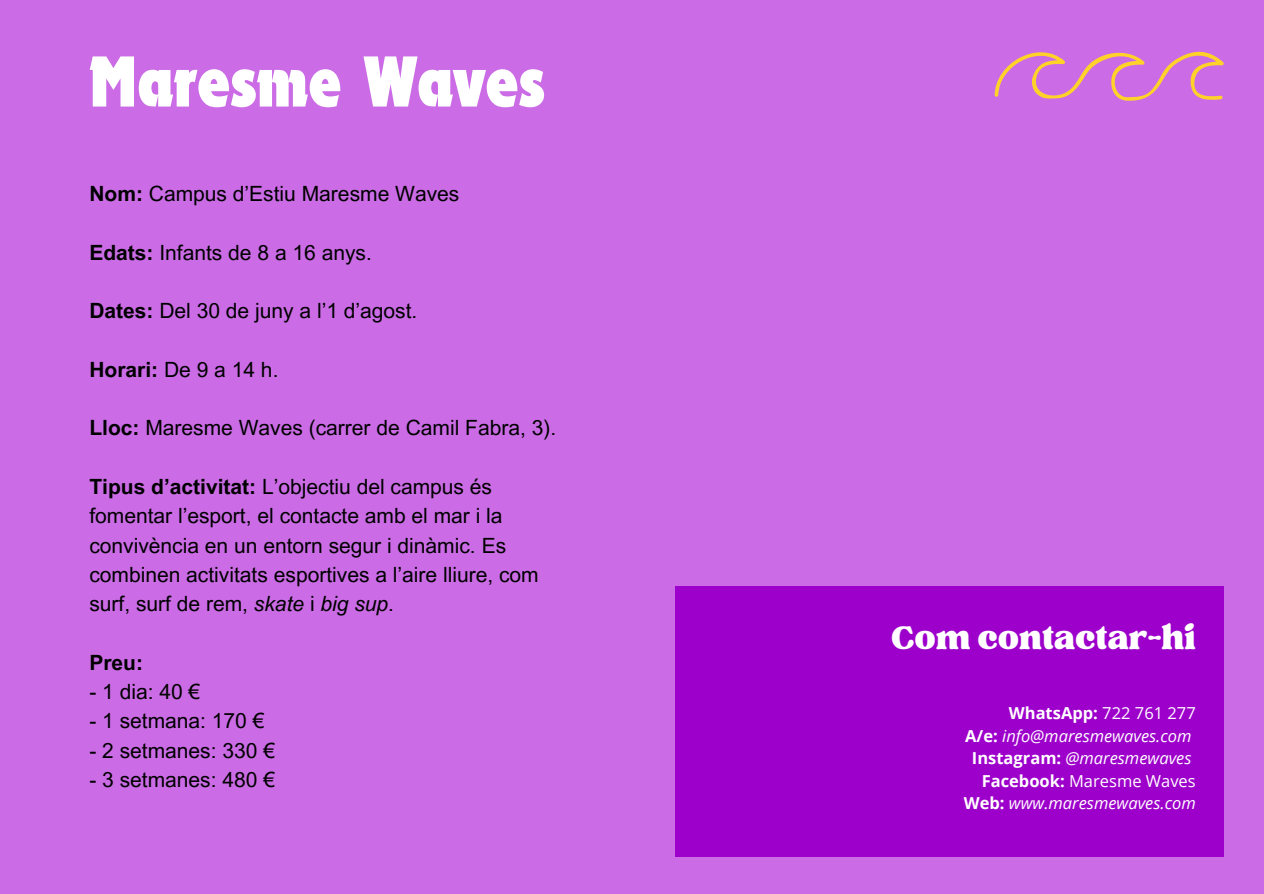
<style>
.page{position:relative;width:1264px;height:894px;background:#fff}
.page>*{position:absolute;margin:0;border:0;box-sizing:border-box;transform-origin:0 0}
.t1{font:700 condensed 75px "Dynamo Com";color:#fff}
.t2{font:45px "TAN Tangkiwood Display";color:#fff}
.t3{font:21px/29.2px "Arial MT Pro";color:#000}
.t4{font:700 21px "Arial MT Pro";color:#000}
.t5{font:italic 16.5px/22.5px "Open Sans";color:#fff;text-align:right}
.s1{font-weight:700}
.s2{font-style:italic}
.s3{font-weight:700;font-style:normal}
.s4{font-style:normal}
</style>
<div class="page">
<div style="left:0;top:0;width:1263px;height:893px;background:#cb6ce6"></div>
<div style="left:675px;top:586px;width:549px;height:270px;background:#9e00cb"></div>
<svg style="left:994px;top:51px;width:230px;height:50px"></svg>
<h1 class="t1" style="left:89px;top:38px;width:457px">Maresme Waves</h1>
<p class="t3" style="left:89px;top:182px;width:371px"><span class="s1">Nom:</span> Campus d’Estiu Maresme Waves</p>
<p class="t3" style="left:89px;top:240px;width:284px"><span class="s1">Edats:</span> Infants de 8 a 16 anys.</p>
<p class="t3" style="left:89px;top:299px;width:329px"><span class="s1">Dates:</span> Del 30 de juny a l’1 d’agost.</p>
<p class="t3" style="left:89px;top:357px;width:191px"><span class="s1">Horari:</span> De 9 a 14 h.</p>
<p class="t3" style="left:89px;top:416px;width:468px"><span class="s1">Lloc:</span> Maresme Waves (carrer de Camil Fabra, 3).</p>
<p class="t3" style="left:89px;top:474px;width:451px"><span class="s1">Tipus d’activitat:</span> L’objectiu del campus és fomentar l’esport, el contacte amb el mar i la convivència en un entorn segur i dinàmic. Es combinen activitats esportives a l’aire lliure, com surf, surf de rem, <span class="s2">skate</span> i <span class="s2">big sup</span>.</p>
<p class="t4" style="left:89px;top:654px;width:55px">Preu:</p>
<p class="t3" style="left:89px;top:679px;width:112px">- 1 dia: 40 €</p>
<p class="t3" style="left:89px;top:708px;width:177px">- 1 setmana: 170 €</p>
<p class="t3" style="left:89px;top:738px;width:187px">- 2 setmanes: 330 €</p>
<p class="t3" style="left:89px;top:767px;width:187px">- 3 setmanes: 480 €</p>
<h2 class="t2" style="left:891px;top:621px;width:306px">Com contactar-hi</h2>
<p class="t5" style="left:963px;top:701px;width:233px"><span class="s3">WhatsApp:</span> <span class="s4">722 761 277<br></span><span class="s3">A/e:</span> info@maresmewaves.com<br><span class="s3">Instagram:</span> @maresmewaves<br><span class="s3">Facebook:</span> <span class="s4">Maresme Waves<br></span><span class="s3">Web:</span> www.maresmewaves.com</p>
</div>
